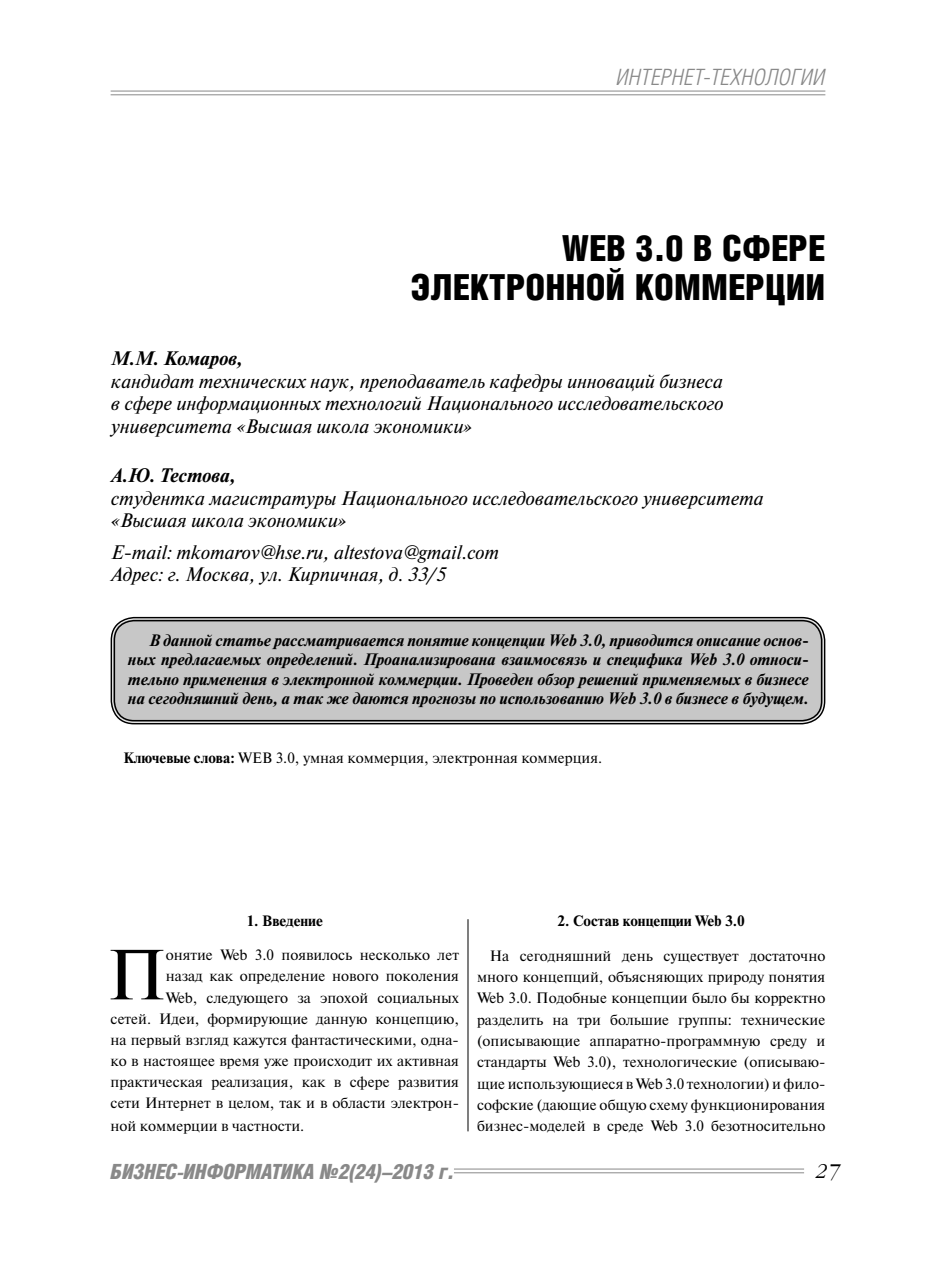
<style>
.page{position:relative;width:936px;height:1276px;background:#fff}
.page>*{position:absolute;margin:0;border:0;box-sizing:border-box;transform-origin:0 0}
.t1{font:70.65px "Newton C";color:#000}
.t2{font:900 36px/39px "Helios Cond";color:#000;text-align:right}
.t3{font:italic 300 22.5px "Helios Cond";letter-spacing:.01em;color:#898989}
.t4{font:italic 900 21px "Helios Cond";letter-spacing:-.01em;color:#898989}
.t5{font:italic 19.5px/22.5px "Newton C";color:#000}
.t6{font:italic 700 19.5px "Newton C";color:#000}
.t7{font:italic 300 19.5px "Garamond C";color:#000}
.t8{font:italic 700 16.5px/19.5px "Newton C";color:#000;text-align:justify}
.t9{font:15px/21.3px "Newton C";color:#000;text-align:right}
.t10{font:700 15px "Newton C";color:#000}
.s1{font-weight:700}
</style>
<div class="page">
<hr style="left:111px;top:91px;width:714px;height:1px;background:#898989">
<hr style="left:111px;top:94px;width:714px;height:1px;background:#898989">
<hr style="left:454px;top:1168px;width:350px;height:1px;background:#898989">
<hr style="left:454px;top:1172px;width:350px;height:1px;background:#898989">
<div style="left:113px;top:619px;width:710px;height:103px;background:#c7c7c7;border-radius:21px"></div>
<div style="left:111px;top:617px;width:714px;height:107px;border:1px solid #000;border-radius:23px"></div>
<div style="left:114px;top:620px;width:708px;height:101px;border:1px solid #000;border-radius:20px"></div>
<hr style="left:467px;top:919px;width:1px;height:212px;background:#000">
<h3 class="t3" style="left:616px;top:69px;width:210px">ИНТЕРНЕТ-ТЕХНОЛОГИИ</h3>
<h2 class="t2" style="left:410px;top:232px;width:416px">WEB 3.0 В СФЕРЕ<br>ЭЛЕКТРОННОЙ КОММЕРЦИИ</h2>
<h3 class="t6" style="left:111px;top:351px;width:133px">М.М. Комаров,</h3>
<h3 class="t5" style="left:111px;top:372px;width:614px;text-align:justify">кандидат технических наук, преподаватель кафедры инноваций бизнеса в сфере информационных технологий Национального исследовательского университета «Высшая школа экономики»</h3>
<h3 class="t6" style="left:111px;top:468px;width:126px">А.Ю. Тестова,</h3>
<h3 class="t5" style="left:111px;top:489px;width:654px">студентка магистратуры Национального исследовательского университета «Высшая школа экономики»</h3>
<h3 class="t5" style="left:111px;top:542px;width:389px">E-mail: mkomarov@hse.ru, altestova@gmail.com<br>Адрес: г. Москва, ул. Кирпичная, д. 33/5</h3>
<p class="t8" style="left:128px;top:631px;width:682px;text-indent:21px">В данной статье рассматривается понятие концепции Web 3.0, приводится описание основ&shy;ных предлагаемых определений. Проанализирована взаимосвязь и специфика Web 3.0 относи&shy;тельно применения в электронной коммерции. Проведен обзор решений применяемых в бизнесе на сегодняшний день, а так же даются прогнозы по использованию Web 3.0 в бизнесе в будущем.</p>
<p class="t9" style="left:123px;top:748px;width:480px"><span class="s1">Ключевые слова:</span> WEB 3.0, умная коммерция, электронная коммерция.</p>
<p class="t10" style="left:246px;top:915px;width:78px">1. Введение</p>
<p class="t9" style="left:111px;top:946px;width:350px">онятие Web 3.0 появилось несколько лет<br>назад как определение нового поколения<br>Web, следующего за эпохой социальных<br>сетей. Идеи, формирующие данную концепцию, на первый взгляд кажутся фантастическими, одна&shy;ко в настоящее время уже происходит их активная практическая реализация, как в сфере развития сети Интернет в целом, так и в области электрон-</p>
<p class="t9" style="left:111px;top:1116px;width:195px">ной коммерции в частности.</p>
<h1 class="t1" style="left:107px;top:950px;width:60px">П</h1>
<p class="t10" style="left:557px;top:915px;width:189px">2. Состав концепции Web 3.0</p>
<p class="t9" style="left:477px;top:946px;width:350px;text-align:justify;text-indent:13px">На сегодняшний день существует достаточно много концепций, объясняющих природу понятия Web 3.0. Подобные концепции было бы корректно разделить на три большие группы: технические (описывающие аппаратно-программную среду и стандарты Web 3.0), технологические (описываю&shy;щие использующиеся в Web 3.0 технологии) и фило&shy;софские (дающие общую схему функционирования бизнес-моделей в среде Web 3.0 безотносительно</p>
<h3 class="t4" style="left:111px;top:1164px;width:345px">БИЗНЕС-ИНФОРМАТИКА №2(24)–2013 г.</h3>
<h3 class="t7" style="left:815px;top:1163px;width:27px">27</h3>
</div>
